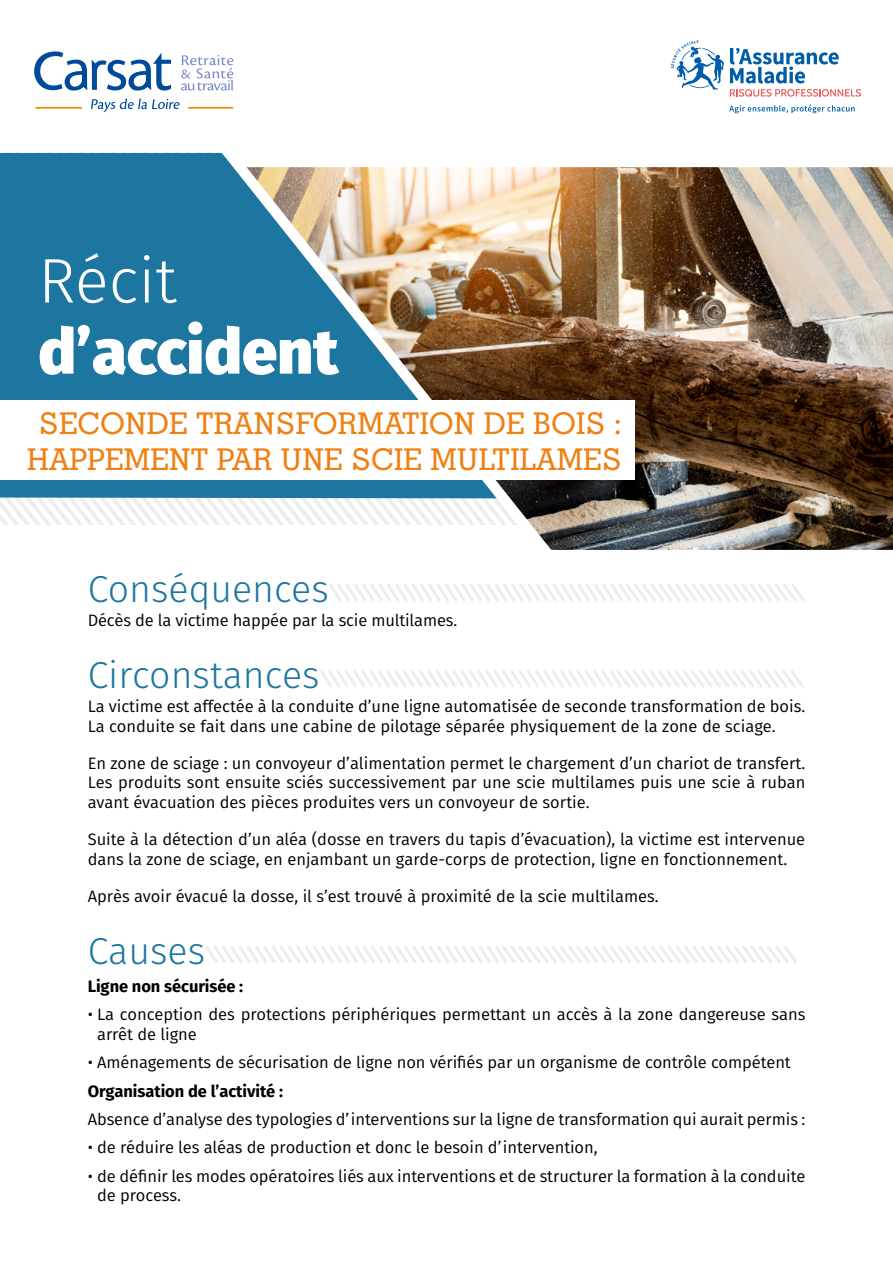
<style>
.page{position:relative;width:893px;height:1263px;background:#fff}
.page>*{position:absolute;margin:0;border:0;box-sizing:border-box;transform-origin:0 0}
.t1{font:800 63px "Fira Sans";color:#fff}
.t2{font:300 63px "Fira Sans";color:#fff}
.t3{font:300 37.5px "Fira Sans";color:#1c76a0}
.t4{font:500 30px/36px "Geometric Slab 703 BT";letter-spacing:.01em;color:#f08013;text-align:center}
.t5{font:16.5px/19.8px "Fira Sans";letter-spacing:-.005em;color:#000}
.t6{font:700 16.5px "Fira Sans";letter-spacing:-.005em;color:#000}
</style>
<div class="page">
<img style="left:570px;top:167px;width:323px;height:383px">
<svg style="left:0;top:498px;width:142px;height:26px"></svg>
<div style="left:0;top:153px;width:194px;height:345px;background:#1c76a0"></div>
<img style="left:194px;top:152px;width:376px;height:398px">
<svg style="left:34px;top:51px;width:200px;height:62px"></svg>
<svg style="left:329px;top:584px;width:476px;height:18px"></svg>
<svg style="left:320px;top:670px;width:484px;height:18px"></svg>
<svg style="left:205px;top:946px;width:592px;height:17px"></svg>
<div style="left:0;top:401px;width:635px;height:79px;background:#fff"></div>
<svg style="left:730px;top:48px;width:109px;height:35px"></svg>
<svg style="left:729px;top:104px;width:126px;height:9px"></svg>
<svg style="left:671px;top:40px;width:53px;height:50px"></svg>
<svg style="left:730px;top:89px;width:131px;height:8px"></svg>
<h1 class="t2" style="left:38px;top:236px;width:140px">Récit</h1>
<h1 class="t1" style="left:38px;top:295px;width:302px">d’accident</h1>
<h3 class="t4" style="left:27px;top:405px;width:596px">SECONDE TRANSFORMATION DE BOIS :<br>HAPPEMENT PAR UNE SCIE MULTILAMES</h3>
<h2 class="t3" style="left:88px;top:562px;width:243px">Conséquences</h2>
<p class="t5" style="left:88px;top:610px;width:371px">Décès de la victime happée par la scie multilames.</p>
<h2 class="t3" style="left:88px;top:648px;width:233px">Circonstances</h2>
<p class="t5" style="left:88px;top:696px;width:719px">La victime est affectée à la conduite d’une ligne automatisée de seconde transformation de bois.<br>La conduite se fait dans une cabine de pilotage séparée physiquement de la zone de sciage.</p>
<p class="t5" style="left:88px;top:752px;width:719px;text-align:justify">En zone de sciage : un convoyeur d’alimentation permet le chargement d’un chariot de transfert.<br>Les produits sont ensuite sciés successivement par une scie multilames puis une scie à ruban avant évacuation des pièces produites vers un convoyeur de sortie.</p>
<p class="t5" style="left:88px;top:829px;width:719px">Suite à la détection d’un aléa (dosse en travers du tapis d’évacuation), la victime est intervenue dans la zone de sciage, en enjambant un garde-corps de protection, ligne en fonctionnement.</p>
<p class="t5" style="left:88px;top:885px;width:572px">Après avoir évacué la dosse, il s’est trouvé à proximité de la scie multilames.</p>
<h2 class="t3" style="left:88px;top:924px;width:119px">Causes</h2>
<p class="t6" style="left:88px;top:972px;width:157px">Ligne non sécurisée :</p>
<p class="t5" style="left:97px;top:1004px;width:710px;text-indent:-9px">• La conception des protections périphériques permettant un accès à la zone dangereuse sans arrêt de ligne</p>
<p class="t5" style="left:88px;top:1052px;width:705px">• Aménagements de sécurisation de ligne non vérifiés par un organisme de contrôle compétent</p>
<p class="t6" style="left:88px;top:1077px;width:197px">Organisation de l’activité :</p>
<p class="t5" style="left:88px;top:1109px;width:719px">Absence d’analyse des typologies d’interventions sur la ligne de transformation qui aurait permis :</p>
<p class="t5" style="left:88px;top:1137px;width:511px">• de réduire les aléas de production et donc le besoin d’intervention,</p>
<p class="t5" style="left:97px;top:1165px;width:710px;text-indent:-9px">• de définir les modes opératoires liés aux interventions et de structurer la formation à la conduite de process.</p>
</div>
